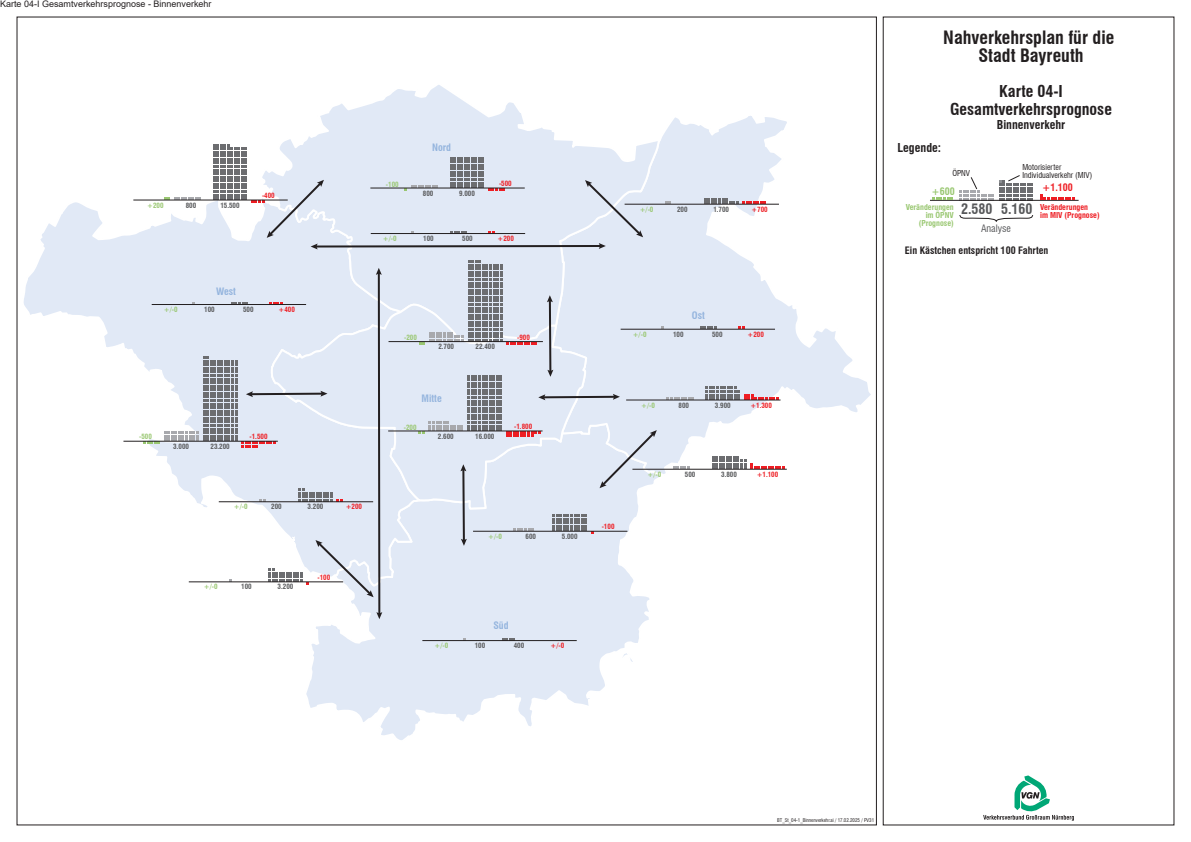
<style>
.page{position:relative;width:1191px;height:842px;background:#fff}
.page>*{position:absolute;margin:0;border:0;box-sizing:border-box;transform-origin:0 0}
.t1{font:700 condensed 18px/18px "Swiss 721 BT";color:#231f20;text-align:center}
.t2{font:700 condensed 16px/18px "Swiss 721 BT";color:#231f20;text-align:center}
.t3{font:700 condensed 14px "Swiss 721 BT";color:#57585a}
.t4{font:700 condensed 12px "Swiss 721 BT";color:#231f20}
.t5{font:700 condensed 10px "Swiss 721 BT";color:#231f20}
.t6{font:700 condensed 10px "Swiss 721 BT";color:#95b5de}
.t7{font:condensed 10px "Swiss 721 BT";color:#57585a}
.t8{font:700 condensed 10px "Swiss 721 BT";color:#ee1d23}
.t9{font:700 condensed 10px "Swiss 721 BT";color:#99c771}
.Text_Karten{font:9px "Arial";color:#231f20}
.t10{font:condensed 8px/8px "Swiss 721 BT";color:#231f20}
.t11{font:700 condensed 8px/8px "Swiss 721 BT";color:#99c771;text-align:right}
.t12{font:700 condensed 8px/8px "Swiss 721 BT";color:#ee1d23}
.t13{font:700 condensed 7px "Swiss 721 BT";color:#57585a}
.t14{font:700 condensed 7px "Swiss 721 BT";color:#ee1d23}
.t15{font:700 condensed 7px "Swiss 721 BT";color:#99c771}
.t16{font:condensed 5px "Swiss 721 BT";color:#231f20}
</style>
<div class="page">
<svg style="left:306px;top:546px;width:343px;height:194px"></svg>
<svg style="left:661px;top:116px;width:210px;height:353px"></svg>
<svg style="left:20px;top:16px;width:401px;height:571px"></svg>
<svg style="left:259px;top:83px;width:402px;height:218px"></svg>
<div style="left:382px;top:301px;width:36px;height:210px;background:#e1e9f6"></div>
<hr style="left:388px;top:431px;width:154px;height:1px;background:#231f20">
<svg style="left:164px;top:197px;width:37px;height:3px"></svg>
<hr style="left:133px;top:200px;width:155px;height:1px;background:#231f20">
<hr style="left:123px;top:441px;width:155px;height:1px;background:#231f20">
<hr style="left:388px;top:341px;width:155px;height:1px;background:#231f20">
<svg style="left:705px;top:386px;width:73px;height:14px"></svg>
<hr style="left:626px;top:400px;width:154px;height:1px;background:#231f20">
<svg style="left:711px;top:456px;width:74px;height:13px"></svg>
<hr style="left:632px;top:469px;width:155px;height:1px;background:#231f20">
<svg style="left:665px;top:201px;width:6px;height:3px"></svg>
<svg style="left:704px;top:198px;width:62px;height:6px"></svg>
<hr style="left:624px;top:204px;width:155px;height:1px;background:#231f20">
<svg style="left:700px;top:326px;width:17px;height:3px"></svg>
<svg style="left:738px;top:326px;width:6px;height:3px"></svg>
<hr style="left:620px;top:329px;width:155px;height:1px;background:#231f20">
<svg style="left:418px;top:260px;width:276px;height:286px;background:#dae0eb"></svg>
<svg style="left:143px;top:268px;width:239px;height:351px"></svg>
<svg style="left:213px;top:144px;width:430px;height:105px;background:#d9dfea"></svg>
<svg style="left:501px;top:638px;width:14px;height:2px"></svg>
<hr style="left:422px;top:640px;width:155px;height:1px;background:#231f20">
<svg style="left:983px;top:775px;width:91px;height:46px"></svg>
<svg style="left:959px;top:175px;width:74px;height:25px"></svg>
<svg style="left:959px;top:215px;width:75px;height:7px"></svg>
<hr style="left:930px;top:200px;width:148px;height:1px;background:#231f20">
<svg style="left:1040px;top:194px;width:34px;height:6px"></svg>
<svg style="left:932px;top:197px;width:21px;height:3px"></svg>
<p class="Text_Karten" style="left:0;top:-3px;width:213px">Karte 04-I Gesamtverkehrsprognose - Binnenverkehr</p>
<p class="t15" style="left:147px;top:201px;width:18px">+200</p>
<p class="t13" style="left:186px;top:201px;width:12px">800</p>
<p class="t13" style="left:220px;top:201px;width:21px">15.500</p>
<p class="t14" style="left:262px;top:191px;width:14px">-400</p>
<h3 class="t6" style="left:216px;top:285px;width:21px">West</h3>
<p class="t15" style="left:164px;top:305px;width:15px">+/-0</p>
<p class="t13" style="left:204px;top:305px;width:12px">100</p>
<p class="t13" style="left:243px;top:305px;width:12px">500</p>
<p class="t14" style="left:278px;top:305px;width:18px">+400</p>
<p class="t15" style="left:139px;top:433px;width:14px">-500</p>
<p class="t14" style="left:249px;top:433px;width:20px">-1.500</p>
<p class="t13" style="left:210px;top:442px;width:21px">23.200</p>
<p class="t13" style="left:173px;top:442px;width:17px">3.000</p>
<p class="t15" style="left:234px;top:503px;width:15px">+/-0</p>
<p class="t13" style="left:271px;top:503px;width:12px">200</p>
<p class="t13" style="left:307px;top:503px;width:17px">3.200</p>
<p class="t14" style="left:346px;top:503px;width:18px">+200</p>
<p class="t15" style="left:204px;top:583px;width:15px">+/-0</p>
<p class="t13" style="left:241px;top:583px;width:12px">100</p>
<p class="t13" style="left:277px;top:583px;width:17px">3.200</p>
<p class="t14" style="left:317px;top:573px;width:14px">-100</p>
<h3 class="t6" style="left:432px;top:142px;width:20px">Nord</h3>
<p class="t15" style="left:386px;top:180px;width:14px">-100</p>
<p class="t14" style="left:499px;top:179px;width:14px">-500</p>
<p class="t13" style="left:459px;top:189px;width:17px">9.000</p>
<p class="t13" style="left:423px;top:189px;width:12px">800</p>
<p class="t15" style="left:383px;top:234px;width:15px">+/-0</p>
<p class="t13" style="left:423px;top:234px;width:12px">100</p>
<p class="t13" style="left:462px;top:234px;width:12px">500</p>
<p class="t14" style="left:497px;top:234px;width:18px">+200</p>
<p class="t15" style="left:404px;top:333px;width:14px">-200</p>
<p class="t14" style="left:517px;top:333px;width:14px">-900</p>
<p class="t13" style="left:475px;top:342px;width:21px">22.400</p>
<p class="t13" style="left:438px;top:342px;width:17px">2.700</p>
<h3 class="t6" style="left:421px;top:392px;width:22px">Mitte</h3>
<p class="t15" style="left:404px;top:423px;width:14px">-200</p>
<p class="t14" style="left:514px;top:422px;width:20px">-1.800</p>
<p class="t13" style="left:475px;top:432px;width:21px">16.000</p>
<p class="t13" style="left:438px;top:432px;width:17px">2.600</p>
<p class="t15" style="left:488px;top:532px;width:15px">+/-0</p>
<p class="t13" style="left:525px;top:532px;width:12px">600</p>
<p class="t13" style="left:562px;top:532px;width:17px">5.000</p>
<h3 class="t6" style="left:493px;top:619px;width:17px">Süd</h3>
<p class="t15" style="left:434px;top:641px;width:15px">+/-0</p>
<p class="t13" style="left:475px;top:641px;width:12px">100</p>
<p class="t13" style="left:514px;top:641px;width:12px">400</p>
<p class="t14" style="left:550px;top:641px;width:15px">+/-0</p>
<p class="t15" style="left:639px;top:205px;width:15px">+/-0</p>
<p class="t13" style="left:677px;top:205px;width:12px">200</p>
<p class="t13" style="left:713px;top:205px;width:17px">1.700</p>
<p class="t14" style="left:751px;top:205px;width:18px">+700</p>
<h3 class="t6" style="left:692px;top:309px;width:14px">Ost</h3>
<p class="t15" style="left:633px;top:330px;width:15px">+/-0</p>
<p class="t13" style="left:673px;top:330px;width:12px">100</p>
<p class="t13" style="left:712px;top:330px;width:12px">500</p>
<p class="t14" style="left:747px;top:330px;width:18px">+200</p>
<p class="t14" style="left:601px;top:523px;width:14px">-100</p>
<p class="t15" style="left:641px;top:401px;width:15px">+/-0</p>
<p class="t13" style="left:678px;top:401px;width:12px">800</p>
<p class="t13" style="left:715px;top:401px;width:17px">3.900</p>
<p class="t14" style="left:750px;top:401px;width:23px">+1.300</p>
<p class="t15" style="left:647px;top:470px;width:15px">+/-0</p>
<p class="t13" style="left:685px;top:470px;width:12px">500</p>
<p class="t13" style="left:721px;top:470px;width:17px">3.800</p>
<p class="t14" style="left:756px;top:470px;width:23px">+1.100</p>
<h1 class="t1" style="left:943px;top:28px;width:172px">Nahverkehrsplan für die<br>Stadt Bayreuth</h1>
<h2 class="t2" style="left:950px;top:83px;width:163px">Karte 04-I<br>Gesamtverkehrsprognose</h2>
<h3 class="t4" style="left:996px;top:118px;width:70px">Binnenverkehr</h3>
<h3 class="t4" style="left:897px;top:141px;width:45px">Legende:</h3>
<p class="t10" style="left:1022px;top:163px;width:71px">Motorisierter<br>Individualverkehr (MIV)</p>
<h3 class="t3" style="left:961px;top:201px;width:73px">2.580 5.160</h3>
<h3 class="t7" style="left:981px;top:222px;width:31px">Analyse</h3>
<p class="t10" style="left:952px;top:169px;width:19px">ÖPNV</p>
<h3 class="t8" style="left:1042px;top:181px;width:32px">+1.100</h3>
<h3 class="t9" style="left:931px;top:185px;width:25px">+600</h3>
<p class="t11" style="left:905px;top:203px;width:50px">Veränderungen im ÖPNV (Prognose)</p>
<p class="t12" style="left:1040px;top:203px;width:61px">Veränderungen<br>im MIV (Prognose)</p>
<h3 class="t5" style="left:905px;top:245px;width:145px">Ein Kästchen entspricht 100 Fahrten</h3>
<p class="t16" style="left:777px;top:817px;width:98px">BT_St_04-1_Binnenverkehr.ai / 17.02.2025 / PV31</p>
</div>
